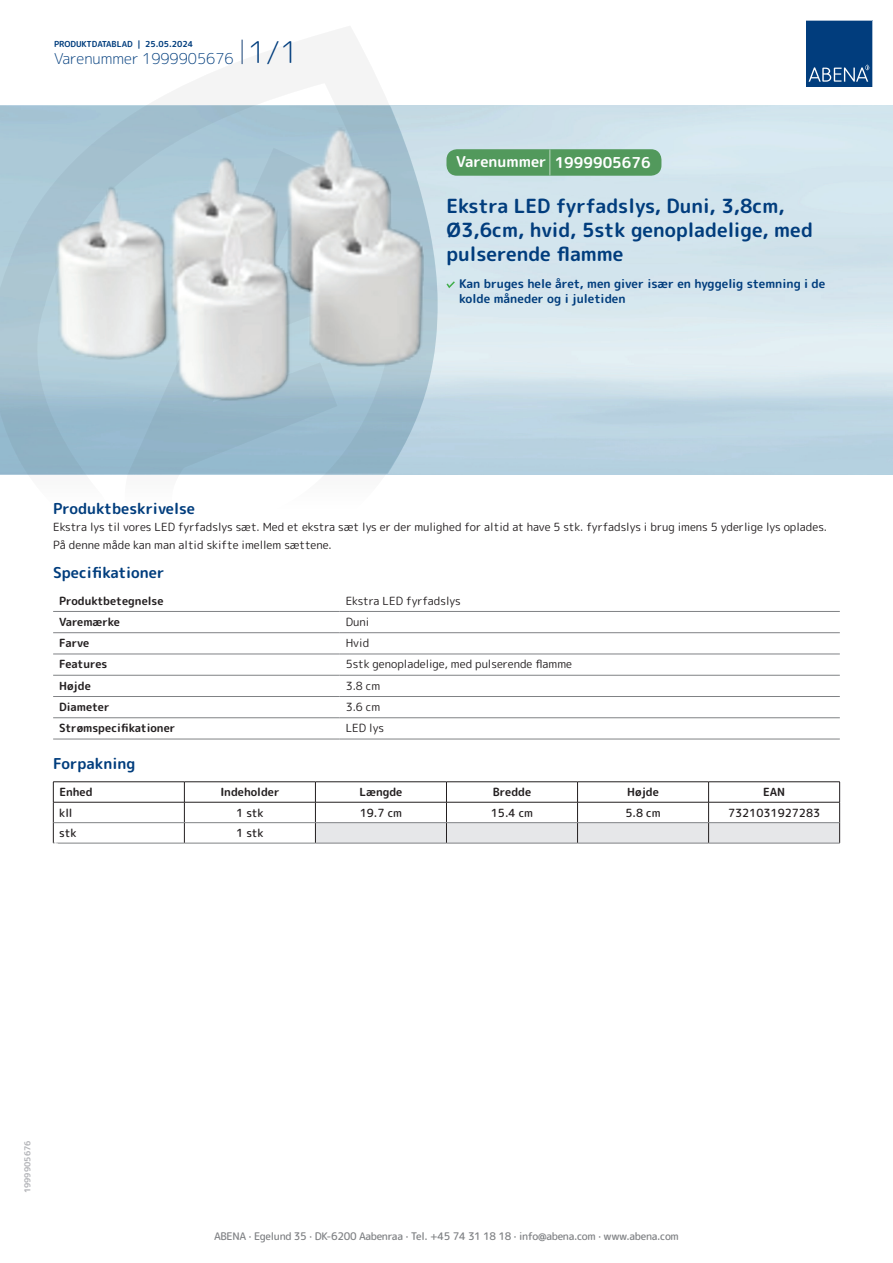
<style>
.page{position:relative;width:893px;height:1263px;background:#fff}
.page>*{position:absolute;margin:0;border:0;box-sizing:border-box;transform-origin:0 0}
.t1{font:700 19.5px/24px "Rounded Mplus 1 c";color:#013d7d}
.t2{font:700 15px "Rounded Mplus 1 c";color:#013d7d}
.t3{font:300 15px "Rounded Mplus 1 c";color:#013d7d}
.t4{font:700 15px "Rounded Mplus 1 c";color:#fff}
.t5{font:700 12px/15px "Rounded Mplus 1 c";color:#013d7d}
.t6{font:11.25px/18px "Rounded Mplus 1 c";color:#231f20}
.t7{font:700 11.25px "Rounded Mplus 1 c";color:#231f20}
.t8{font:500 11.25px "Rounded Mplus 1 c";color:#231f20}
.t9{font:500 10.5px "Rounded Mplus 1 c";letter-spacing:-.03em;color:#808285}
.t10{font:700 10.5px "Rounded Mplus 1 c";color:#fff}
.t11{font:700 8.25px "Rounded Mplus 1 c";color:#013d7d}
.t12{font:700 8.25px "Rounded Mplus 1 c";color:#b2b3b7}
.s1{font-size:30px}
.s2{font-size:25.5px}
</style>
<div class="page">
<svg style="left:0;top:26px;width:439px;height:449px"></svg>
<svg style="left:0;top:106px;width:438px;height:368px;background:#a0bfd0"></svg>
<svg style="left:242px;top:40px;width:1px;height:24px"></svg>
<svg style="left:806px;top:20px;width:67px;height:67px;background:#144b86"></svg>
<img style="left:54px;top:127px;width:370px;height:275px">
<hr style="left:53px;top:611px;width:287px;height:1px;background:#808285">
<hr style="left:340px;top:611px;width:500px;height:1px;background:#808285">
<hr style="left:53px;top:632px;width:287px;height:1px;background:#808285">
<hr style="left:340px;top:632px;width:500px;height:1px;background:#808285">
<hr style="left:53px;top:654px;width:287px;height:1px;background:#808285">
<hr style="left:340px;top:654px;width:500px;height:1px;background:#808285">
<hr style="left:53px;top:675px;width:287px;height:1px;background:#808285">
<hr style="left:340px;top:675px;width:500px;height:1px;background:#808285">
<hr style="left:53px;top:696px;width:287px;height:1px;background:#808285">
<hr style="left:340px;top:696px;width:500px;height:1px;background:#808285">
<hr style="left:53px;top:717px;width:287px;height:1px;background:#808285">
<hr style="left:340px;top:717px;width:500px;height:1px;background:#808285">
<hr style="left:53px;top:739px;width:287px;height:1px;background:#808285">
<hr style="left:340px;top:739px;width:500px;height:1px;background:#808285">
<hr style="left:53px;top:781px;width:131px;height:1px;background:#231f20">
<hr style="left:184px;top:781px;width:131px;height:1px;background:#231f20">
<hr style="left:315px;top:781px;width:131px;height:1px;background:#231f20">
<hr style="left:446px;top:781px;width:131px;height:1px;background:#231f20">
<hr style="left:577px;top:781px;width:132px;height:1px;background:#231f20">
<hr style="left:709px;top:781px;width:131px;height:1px;background:#231f20">
<hr style="left:53px;top:802px;width:131px;height:1px;background:#231f20">
<hr style="left:184px;top:802px;width:131px;height:1px;background:#231f20">
<svg style="left:53px;top:782px;width:1px;height:61px"></svg>
<svg style="left:184px;top:782px;width:1px;height:61px"></svg>
<svg style="left:315px;top:782px;width:525px;height:61px"></svg>
<hr style="left:54px;top:822px;width:130px;height:1px;background:#808285">
<hr style="left:184px;top:822px;width:131px;height:1px;background:#808285">
<hr style="left:315px;top:822px;width:131px;height:1px;background:#808285">
<hr style="left:446px;top:822px;width:131px;height:1px;background:#808285">
<hr style="left:577px;top:822px;width:132px;height:1px;background:#808285">
<hr style="left:709px;top:822px;width:130px;height:1px;background:#808285">
<hr style="left:53px;top:843px;width:131px;height:1px;background:#808285">
<hr style="left:184px;top:843px;width:131px;height:1px;background:#808285">
<hr style="left:315px;top:843px;width:131px;height:1px;background:#808285">
<hr style="left:446px;top:843px;width:131px;height:1px;background:#808285">
<hr style="left:577px;top:843px;width:132px;height:1px;background:#808285">
<hr style="left:709px;top:843px;width:131px;height:1px;background:#808285">
<svg style="left:446px;top:281px;width:9px;height:7px"></svg>
<div style="left:446px;top:149px;width:215px;height:27px;background:#52995c;border-radius:10px"></div>
<p class="t11" style="left:54px;top:38px;width:141px">PRODUKTDATABLAD | 25.05.2024</p>
<h2 class="t3" style="left:54px;top:48px;width:246px">Varenummer 1999905676 <span class="s1">1/1</span></h2>
<h2 class="t4" style="left:456px;top:152px;width:196px">Varenummer <span class="s2">|</span> 1999905676</h2>
<h1 class="t1" style="left:446px;top:194px;width:368px">Ekstra LED fyrfadslys, Duni, 3,8cm,<br>Ø3,6cm, hvid, 5stk genopladelige, med pulserende flamme</h1>
<p class="t5" style="left:459px;top:276px;width:368px">Kan bruges hele året, men giver især en hyggelig stemning i de kolde måneder og i juletiden</p>
<h2 class="t2" style="left:53px;top:498px;width:143px">Produktbeskrivelse</h2>
<p class="t6" style="left:53px;top:517px;width:775px">Ekstra lys til vores LED fyrfadslys sæt. Med et ekstra sæt lys er der mulighed for altid at have 5 stk. fyrfadslys i brug imens 5 yderlige lys oplades.<br>På denne måde kan man altid skifte imellem sættene.</p>
<h2 class="t2" style="left:53px;top:562px;width:113px">Specifikationer</h2>
<p class="t7" style="left:59px;top:592px;width:106px">Produktbetegnelse</p>
<p class="t6" style="left:346px;top:591px;width:117px">Ekstra LED fyrfadslys</p>
<p class="t7" style="left:59px;top:614px;width:62px">Varemærke</p>
<p class="t6" style="left:346px;top:613px;width:25px">Duni</p>
<p class="t7" style="left:59px;top:635px;width:32px">Farve</p>
<p class="t6" style="left:346px;top:634px;width:25px">Hvid</p>
<p class="t7" style="left:59px;top:656px;width:50px">Features</p>
<p class="t6" style="left:346px;top:655px;width:228px">5stk genopladelige, med pulserende flamme</p>
<p class="t7" style="left:59px;top:678px;width:33px">Højde</p>
<p class="t6" style="left:346px;top:676px;width:36px">3.8 cm</p>
<p class="t7" style="left:59px;top:699px;width:52px">Diameter</p>
<p class="t6" style="left:346px;top:698px;width:36px">3.6 cm</p>
<p class="t7" style="left:59px;top:720px;width:118px">Strømspecifikationer</p>
<p class="t6" style="left:346px;top:719px;width:40px">LED lys</p>
<h2 class="t2" style="left:53px;top:753px;width:84px">Forpakning</h2>
<p class="t7" style="left:59px;top:784px;width:35px">Enhed</p>
<p class="t7" style="left:220px;top:784px;width:61px">Indeholder</p>
<p class="t7" style="left:359px;top:784px;width:44px">Længde</p>
<p class="t7" style="left:493px;top:784px;width:40px">Bredde</p>
<p class="t7" style="left:627px;top:784px;width:33px">Højde</p>
<p class="t7" style="left:763px;top:784px;width:24px">EAN</p>
<p class="t8" style="left:59px;top:804px;width:15px">kll</p>
<p class="t8" style="left:236px;top:804px;width:29px">1 stk</p>
<p class="t8" style="left:360px;top:804px;width:44px">19.7 cm</p>
<p class="t8" style="left:491px;top:804px;width:44px">15.4 cm</p>
<p class="t8" style="left:625px;top:804px;width:37px">5.8 cm</p>
<p class="t8" style="left:728px;top:804px;width:94px">7321031927283</p>
<p class="t8" style="left:59px;top:825px;width:19px">stk</p>
<p class="t8" style="left:236px;top:825px;width:29px">1 stk</p>
<p class="t10" style="left:53px;top:838px;width:7px">*</p>
<p class="t12" style="left:22px;top:1193px;width:54px;rotate:-90deg">1999905676</p>
<p class="t9" style="left:214px;top:1229px;width:466px">ABENA · Egelund 35 · DK-6200 Aabenraa · Tel. +45 74 31 18 18 · info@abena.com · www.abena.com</p>
</div>
